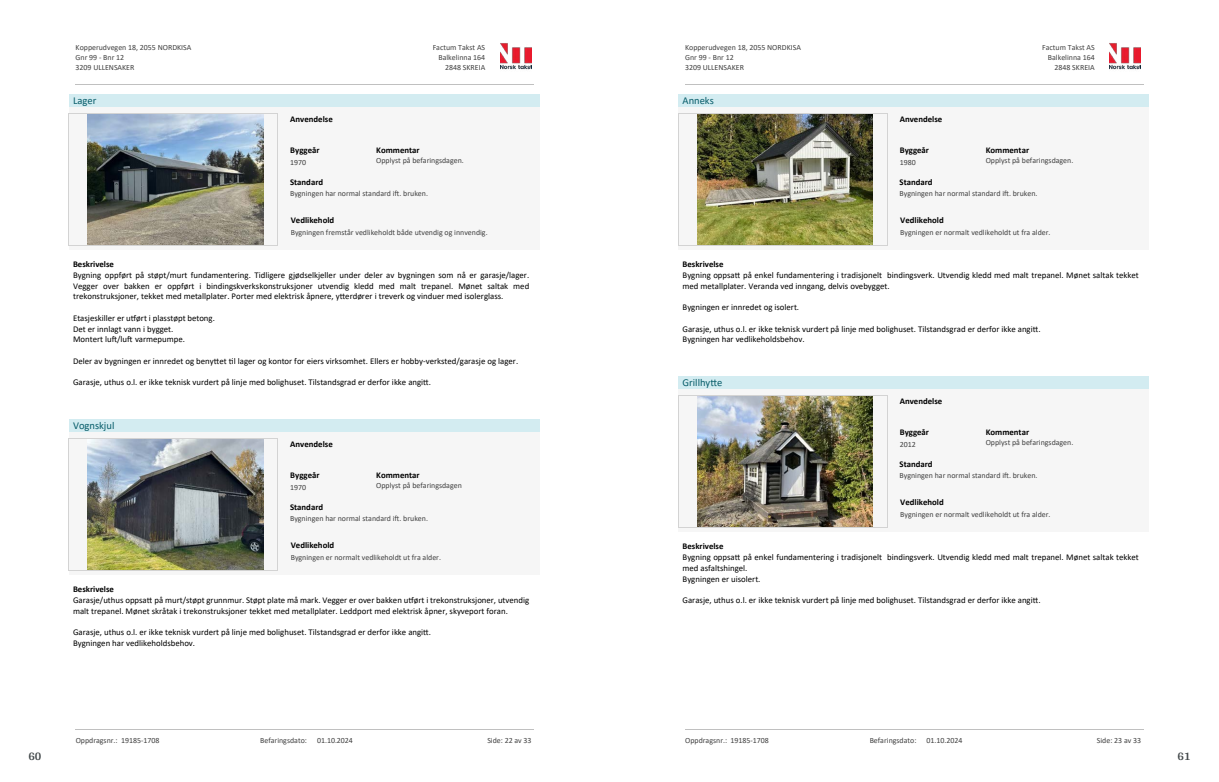
<style>
.page{position:relative;width:1219px;height:782px;background:#fff}
.page>*{position:absolute;margin:0;border:0;box-sizing:border-box;transform-origin:0 0}
.t1{font:700 12px "Arya";color:#414749}
.t2{font:10.5px "Calibri";color:#065c69}
.t3{font:8.8px/10.7px "Calibri";color:#000}
.t4{font:700 8.8px "Calibri";color:#000}
.t5{font:7.9px/9.7px "Calibri";color:#404040}
</style>
<div class="page">
<div style="left:69px;top:94px;width:471px;height:13px;background:#d3ecf1"></div>
<div style="left:69px;top:107px;width:471px;height:142px;background:#f6f6f6"></div>
<img style="left:88px;top:114px;width:175px;height:131px">
<hr style="left:69px;top:113px;width:1px;height:132px;background:#d3d3d3">
<hr style="left:278px;top:113px;width:1px;height:132px;background:#d3d3d3">
<hr style="left:69px;top:113px;width:209px;height:1px;background:#d3d3d3">
<hr style="left:69px;top:245px;width:209px;height:1px;background:#d3d3d3">
<div style="left:69px;top:419px;width:471px;height:13px;background:#d3ecf1"></div>
<div style="left:69px;top:432px;width:471px;height:142px;background:#f6f6f6"></div>
<img style="left:88px;top:439px;width:175px;height:131px">
<hr style="left:69px;top:438px;width:1px;height:132px;background:#d3d3d3">
<hr style="left:278px;top:438px;width:1px;height:132px;background:#d3d3d3">
<hr style="left:69px;top:438px;width:209px;height:1px;background:#d3d3d3">
<hr style="left:69px;top:570px;width:209px;height:1px;background:#d3d3d3">
<img style="left:500px;top:43px;width:31px;height:27px">
<hr style="left:76px;top:84px;width:458px;height:1px;background:#c0c0c0">
<hr style="left:76px;top:729px;width:458px;height:1px;background:#c0c0c0">
<div style="left:678px;top:94px;width:471px;height:13px;background:#d3ecf1"></div>
<div style="left:678px;top:107px;width:471px;height:142px;background:#f6f6f6"></div>
<img style="left:697px;top:114px;width:176px;height:131px">
<hr style="left:678px;top:113px;width:1px;height:132px;background:#d3d3d3">
<hr style="left:887px;top:113px;width:1px;height:132px;background:#d3d3d3">
<hr style="left:678px;top:113px;width:209px;height:1px;background:#d3d3d3">
<hr style="left:678px;top:245px;width:209px;height:1px;background:#d3d3d3">
<div style="left:678px;top:376px;width:471px;height:13px;background:#d3ecf1"></div>
<div style="left:678px;top:389px;width:471px;height:142px;background:#f6f6f6"></div>
<img style="left:697px;top:396px;width:176px;height:131px">
<hr style="left:678px;top:395px;width:1px;height:132px;background:#d3d3d3">
<hr style="left:887px;top:395px;width:1px;height:132px;background:#d3d3d3">
<hr style="left:678px;top:395px;width:209px;height:1px;background:#d3d3d3">
<hr style="left:678px;top:527px;width:209px;height:1px;background:#d3d3d3">
<img style="left:1110px;top:43px;width:31px;height:27px">
<hr style="left:685px;top:84px;width:458px;height:1px;background:#c0c0c0">
<hr style="left:685px;top:729px;width:458px;height:1px;background:#c0c0c0">
<p class="t5" style="left:76px;top:43px;width:117px">Kopperudvegen 18, 2055 NORDKISA<br>Gnr 99 - Bnr 12<br>3209 ULLENSAKER</p>
<p class="t5" style="left:433px;top:43px;width:54px">Factum Takst AS</p>
<p class="t5" style="left:438px;top:52px;width:48px">Balkelinna 164</p>
<p class="t5" style="left:445px;top:62px;width:42px">2848 SKREIA</p>
<p class="t2" style="left:73px;top:93px;width:25px">Lager</p>
<p class="t4" style="left:290px;top:112px;width:44px">Anvendelse</p>
<p class="t4" style="left:290px;top:144px;width:31px">Byggeår</p>
<p class="t4" style="left:376px;top:144px;width:45px">Kommentar</p>
<p class="t5" style="left:290px;top:157px;width:18px">1970</p>
<p class="t5" style="left:376px;top:155px;width:89px">Opplyst på befaringsdagen.</p>
<p class="t5" style="left:290px;top:188px;width:139px">Bygningen har normal standard i昀琀. bruken.</p>
<p class="t4" style="left:290px;top:176px;width:35px">Standard</p>
<p class="t4" style="left:291px;top:214px;width:45px">Vedlikehold</p>
<p class="t5" style="left:291px;top:227px;width:198px">Bygningen fremstår vedlikeholdt både utvendig og innvendig.</p>
<p class="t4" style="left:73px;top:258px;width:42px">Beskrivelse</p>
<p class="t3" style="left:73px;top:269px;width:458px;text-align:justify">Bygning oppført på støpt/murt fundamentering. Tidligere gjødselkjeller under deler av bygningen som nå er garasje/lager.<br>Vegger over bakken er oppført i bindingskverkskonstruksjoner utvendig kledd med malt trepanel. Mønet saltak med trekonstruksjoner, tekket med metallplater. Porter med elektrisk åpnere, y琀琀erdører i treverk og vinduer med isolerglass.</p>
<p class="t3" style="left:73px;top:312px;width:143px">Etasjeskiller er u琀昀ørt i plasstøpt betong.<br>Det er innlagt vann i bygget.<br>Montert lu昀琀/lu昀琀 varmepumpe.</p>
<p class="t3" style="left:73px;top:355px;width:447px">Deler av bygningen er innredet og beny琀琀et 琀椀l lager og kontor for eiers virksomhet. Ellers er hobby-verksted/garasje og lager.</p>
<p class="t3" style="left:73px;top:376px;width:359px">Garasje, uthus o.l. er ikke teknisk vurdert på linje med bolighuset. Tilstandsgrad er derfor ikke angi琀琀.</p>
<p class="t2" style="left:73px;top:418px;width:43px">Vognskjul</p>
<p class="t4" style="left:290px;top:437px;width:44px">Anvendelse</p>
<p class="t4" style="left:290px;top:469px;width:31px">Byggeår</p>
<p class="t4" style="left:376px;top:469px;width:45px">Kommentar</p>
<p class="t5" style="left:290px;top:482px;width:18px">1970</p>
<p class="t5" style="left:376px;top:480px;width:87px">Opplyst på befaringsdagen</p>
<p class="t5" style="left:290px;top:513px;width:139px">Bygningen har normal standard i昀琀. bruken.</p>
<p class="t4" style="left:290px;top:500px;width:35px">Standard</p>
<p class="t4" style="left:291px;top:538px;width:45px">Vedlikehold</p>
<p class="t5" style="left:291px;top:552px;width:152px">Bygningen er normalt vedlikeholdt ut fra alder.</p>
<p class="t4" style="left:73px;top:583px;width:42px">Beskrivelse</p>
<p class="t3" style="left:73px;top:594px;width:458px">Garasje/uthus oppsa琀琀 på murt/støpt grunnmur. Støpt plate må mark. Vegger er over bakken u琀昀ørt i trekonstruksjoner, utvendig malt trepanel. Mønet skråtak i trekonstruksjoner tekket med metallplater. Leddport med elektrisk åpner, skyveport foran.</p>
<p class="t3" style="left:73px;top:626px;width:359px">Garasje, uthus o.l. er ikke teknisk vurdert på linje med bolighuset. Tilstandsgrad er derfor ikke angi琀琀.<br>Bygningen har vedlikeholdsbehov.</p>
<h1 class="t1" style="left:28px;top:749px;width:15px">60</h1>
<p class="t5" style="left:76px;top:735px;width:85px">Oppdragsnr.: 19185-1708</p>
<p class="t5" style="left:260px;top:735px;width:48px">Befaringsdato:</p>
<p class="t5" style="left:317px;top:735px;width:37px">01.10.2024</p>
<p class="t5" style="left:487px;top:735px;width:46px">Side: 22 av 33</p>
<p class="t5" style="left:685px;top:43px;width:117px">Kopperudvegen 18, 2055 NORDKISA<br>Gnr 99 - Bnr 12<br>3209 ULLENSAKER</p>
<p class="t5" style="left:1042px;top:43px;width:54px">Factum Takst AS</p>
<p class="t5" style="left:1048px;top:52px;width:48px">Balkelinna 164</p>
<p class="t5" style="left:1054px;top:62px;width:42px">2848 SKREIA</p>
<p class="t2" style="left:683px;top:93px;width:33px">Anneks</p>
<p class="t4" style="left:900px;top:112px;width:44px">Anvendelse</p>
<p class="t4" style="left:900px;top:144px;width:31px">Byggeår</p>
<p class="t4" style="left:986px;top:144px;width:45px">Kommentar</p>
<p class="t5" style="left:900px;top:157px;width:18px">1980</p>
<p class="t5" style="left:986px;top:155px;width:89px">Opplyst på befaringsdagen.</p>
<p class="t5" style="left:900px;top:188px;width:139px">Bygningen har normal standard i昀琀. bruken.</p>
<p class="t4" style="left:900px;top:176px;width:35px">Standard</p>
<p class="t4" style="left:900px;top:214px;width:45px">Vedlikehold</p>
<p class="t5" style="left:900px;top:227px;width:152px">Bygningen er normalt vedlikeholdt ut fra alder.</p>
<p class="t4" style="left:683px;top:258px;width:42px">Beskrivelse</p>
<p class="t3" style="left:683px;top:269px;width:458px">Bygning oppsa琀琀 på enkel fundamentering i tradisjonelt bindingsverk. Utvendig kledd med malt trepanel. Mønet saltak tekket med metallplater. Veranda ved inngang, delvis ovebygget.</p>
<p class="t3" style="left:683px;top:301px;width:118px">Bygningen er innredet og isolert.</p>
<p class="t3" style="left:683px;top:323px;width:359px">Garasje, uthus o.l. er ikke teknisk vurdert på linje med bolighuset. Tilstandsgrad er derfor ikke angi琀琀.<br>Bygningen har vedlikeholdsbehov.</p>
<p class="t2" style="left:683px;top:375px;width:41px">Grillhy琀琀e</p>
<p class="t4" style="left:900px;top:394px;width:44px">Anvendelse</p>
<p class="t4" style="left:900px;top:426px;width:31px">Byggeår</p>
<p class="t4" style="left:986px;top:426px;width:45px">Kommentar</p>
<p class="t5" style="left:900px;top:439px;width:18px">2012</p>
<p class="t5" style="left:986px;top:437px;width:89px">Opplyst på befaringsdagen.</p>
<p class="t5" style="left:900px;top:470px;width:139px">Bygningen har normal standard i昀琀. bruken.</p>
<p class="t4" style="left:900px;top:457px;width:35px">Standard</p>
<p class="t4" style="left:900px;top:495px;width:45px">Vedlikehold</p>
<p class="t5" style="left:900px;top:509px;width:152px">Bygningen er normalt vedlikeholdt ut fra alder.</p>
<p class="t4" style="left:683px;top:540px;width:42px">Beskrivelse</p>
<p class="t3" style="left:683px;top:551px;width:458px">Bygning oppsa琀琀 på enkel fundamentering i tradisjonelt bindingsverk. Utvendig kledd med malt trepanel. Mønet saltak tekket med asfaltshingel.<br>Bygningen er uisolert.</p>
<p class="t3" style="left:683px;top:594px;width:359px">Garasje, uthus o.l. er ikke teknisk vurdert på linje med bolighuset. Tilstandsgrad er derfor ikke angi琀琀.</p>
<p class="t5" style="left:685px;top:735px;width:85px">Oppdragsnr.: 19185-1708</p>
<p class="t5" style="left:870px;top:735px;width:48px">Befaringsdato:</p>
<p class="t5" style="left:926px;top:735px;width:37px">01.10.2024</p>
<p class="t5" style="left:1097px;top:735px;width:46px">Side: 23 av 33</p>
<h1 class="t1" style="left:1177px;top:749px;width:15px">61</h1>
</div>
